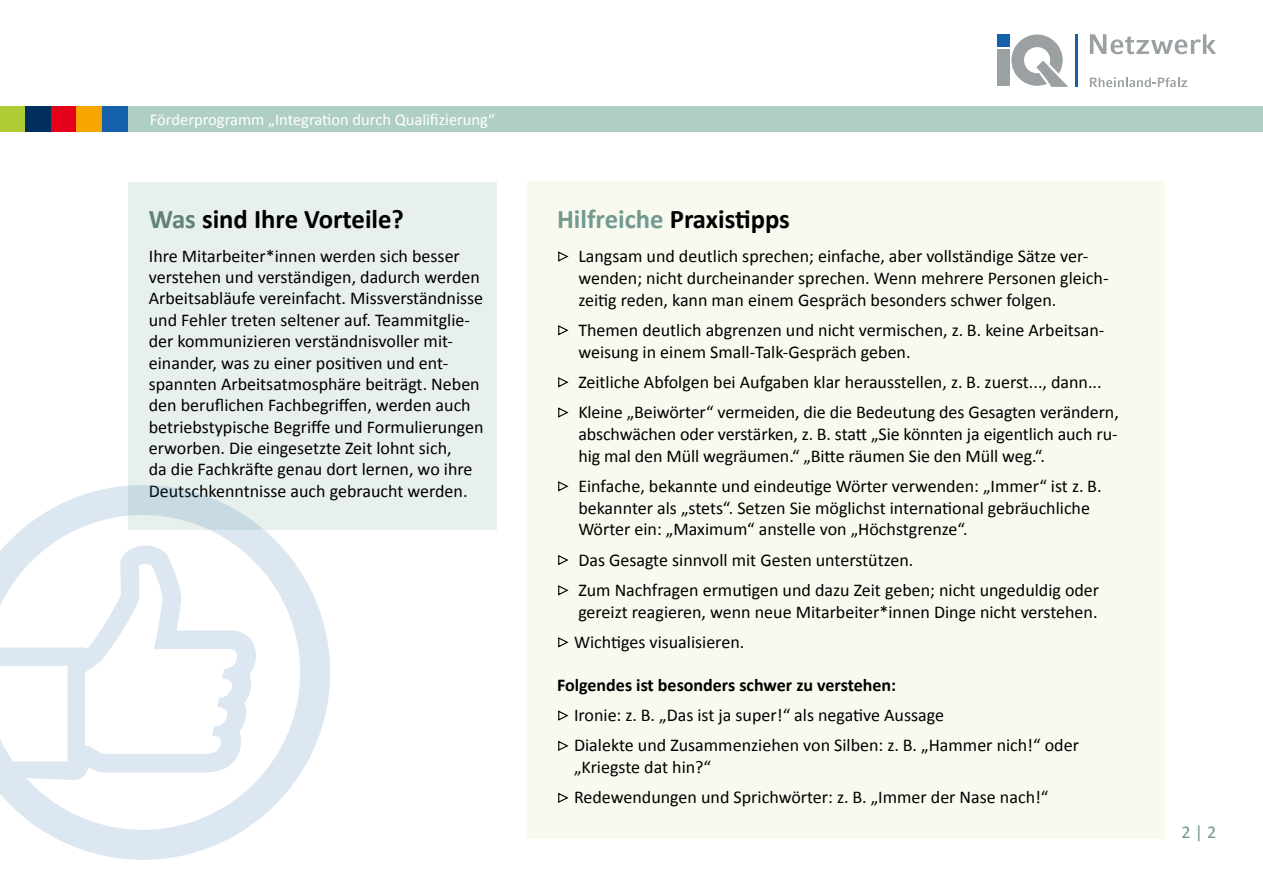
<style>
.page{position:relative;width:1263px;height:893px;background:#fff}
.page>*{position:absolute;margin:0;border:0;box-sizing:border-box;transform-origin:0 0}
.t1{font:700 27px "Calibri";color:#000}
.t2{font:18px/21.3px "Calibri";color:#000}
.t3{font:700 18px "Calibri";color:#000}
.t4{font:18px "Calibri";color:#739a91}
.t5{font:16.5px "Calibri";color:#fff}
.s1{color:#60827a}
.s2{color:#739a91}
</style>
<div class="page">
<div style="left:527px;top:182px;width:638px;height:657px;background:#f8faef"></div>
<div style="left:128px;top:182px;width:368px;height:347px;background:#e8f0ed"></div>
<svg style="left:558px;top:251px;width:11px;height:11px"></svg>
<svg style="left:558px;top:325px;width:11px;height:11px"></svg>
<svg style="left:558px;top:377px;width:11px;height:11px"></svg>
<svg style="left:558px;top:407px;width:11px;height:11px"></svg>
<svg style="left:558px;top:481px;width:11px;height:11px"></svg>
<svg style="left:558px;top:555px;width:11px;height:10px"></svg>
<svg style="left:558px;top:585px;width:11px;height:11px"></svg>
<svg style="left:558px;top:637px;width:11px;height:11px"></svg>
<svg style="left:558px;top:710px;width:11px;height:11px"></svg>
<svg style="left:558px;top:740px;width:11px;height:11px"></svg>
<svg style="left:558px;top:792px;width:11px;height:11px"></svg>
<div style="left:0;top:106px;width:1263px;height:26px;background:#afcfc4"></div>
<div style="left:0;top:106px;width:26px;height:26px;background:#afcb36"></div>
<div style="left:26px;top:106px;width:25px;height:26px;background:#002f5d"></div>
<div style="left:51px;top:106px;width:26px;height:26px;background:#e30018"></div>
<div style="left:77px;top:106px;width:25px;height:26px;background:#f7a600"></div>
<div style="left:102px;top:106px;width:26px;height:26px;background:#1560ab"></div>
<div style="left:997px;top:49px;width:13px;height:37px;background:#9ba0a3"></div>
<div style="left:997px;top:34px;width:13px;height:13px;background:#1560ab"></div>
<svg style="left:1011px;top:35px;width:57px;height:52px"></svg>
<hr style="left:1075px;top:34px;width:2px;height:53px;background:#1560ab">
<svg style="left:1090px;top:77px;width:97px;height:10px"></svg>
<svg style="left:1090px;top:34px;width:126px;height:20px"></svg>
<svg style="left:0;top:485px;width:330px;height:375px"></svg>
<p class="t5" style="left:150px;top:109px;width:347px">Förderprogramm „Integration durch Qualifizierung“</p>
<h1 class="t1" style="left:149px;top:201px;width:257px"><span class="s1">Was</span> sind Ihre Vorteile?</h1>
<p class="t2" style="left:149px;top:245px;width:336px">Ihre Mitarbeiter*innen werden sich besser verstehen und verständigen, dadurch werden Arbeitsabläufe vereinfacht. Missverständnisse und Fehler treten seltener auf. Teammitglie&shy;der kommunizieren verständnisvoller mit&shy;einander, was zu einer positiven und ent&shy;spannten Arbeitsatmosphäre beiträgt. Neben den beruflichen Fachbegriffen, werden auch betriebstypische Begriffe und Formulierungen erworben. Die eingesetzte Zeit lohnt sich,<br>da die Fachkräfte genau dort lernen, wo ihre Deutschkenntnisse auch gebraucht werden.</p>
<h1 class="t1" style="left:557px;top:201px;width:234px"><span class="s2">Hilfreiche</span> Praxistipps</h1>
<p class="t2" style="left:578px;top:245px;width:532px;line-height:21.8px">Langsam und deutlich sprechen; einfache, aber vollständige Sätze ver&shy;wenden; nicht durcheinander sprechen. Wenn mehrere Personen gleich&shy;zeitig reden, kann man einem Gespräch besonders schwer folgen.</p>
<p class="t2" style="left:578px;top:319px;width:528px;line-height:21.8px">Themen deutlich abgrenzen und nicht vermischen, z. B. keine Arbeitsan&shy;weisung in einem Small-Talk-Gespräch geben.</p>
<p class="t2" style="left:578px;top:367px;width:542px;line-height:30.3px">Zeitliche Abfolgen bei Aufgaben klar herausstellen, z. B. zuerst..., dann...<br>Kleine „Beiwörter“ vermeiden, die die Bedeutung des Gesagten verändern,</p>
<p class="t2" style="left:578px;top:423px;width:541px;line-height:21.8px">abschwächen oder verstärken, z. B. statt „Sie könnten ja eigentlich auch ru&shy;hig mal den Müll wegräumen.“ „Bitte räumen Sie den Müll weg.“.</p>
<p class="t2" style="left:578px;top:475px;width:525px;line-height:21.8px">Einfache, bekannte und eindeutige Wörter verwenden: „Immer“ ist z. B. bekannter als „stets“. Setzen Sie möglichst international gebräuchliche<br>Wörter ein: „Maximum“ anstelle von „Höchstgrenze“.</p>
<p class="t2" style="left:578px;top:544px;width:522px;line-height:30.3px">Das Gesagte sinnvoll mit Gesten unterstützen.<br>Zum Nachfragen ermutigen und dazu Zeit geben; nicht ungeduldig oder</p>
<p class="t2" style="left:574px;top:596px;width:525px;line-height:30.3px">gereizt reagieren, wenn neue Mitarbeiter*innen Dinge nicht verstehen.<br>Wichtiges visualisieren.</p>
<p class="t3" style="left:557px;top:673px;width:341px">Folgendes ist besonders schwer zu verstehen:</p>
<p class="t2" style="left:574px;top:700px;width:506px;line-height:30.3px">Ironie: z. B. „Das ist ja super!“ als negative Aussage<br>Dialekte und Zusammenziehen von Silben: z. B. „Hammer nich!“ oder</p>
<p class="t2" style="left:574px;top:752px;width:476px;line-height:30.3px">„Kriegste dat hin?“<br>Redewendungen und Sprichwörter: z. B. „Immer der Nase nach!“</p>
<p class="t4" style="left:1181px;top:821px;width:36px">2 | 2</p>
</div>
